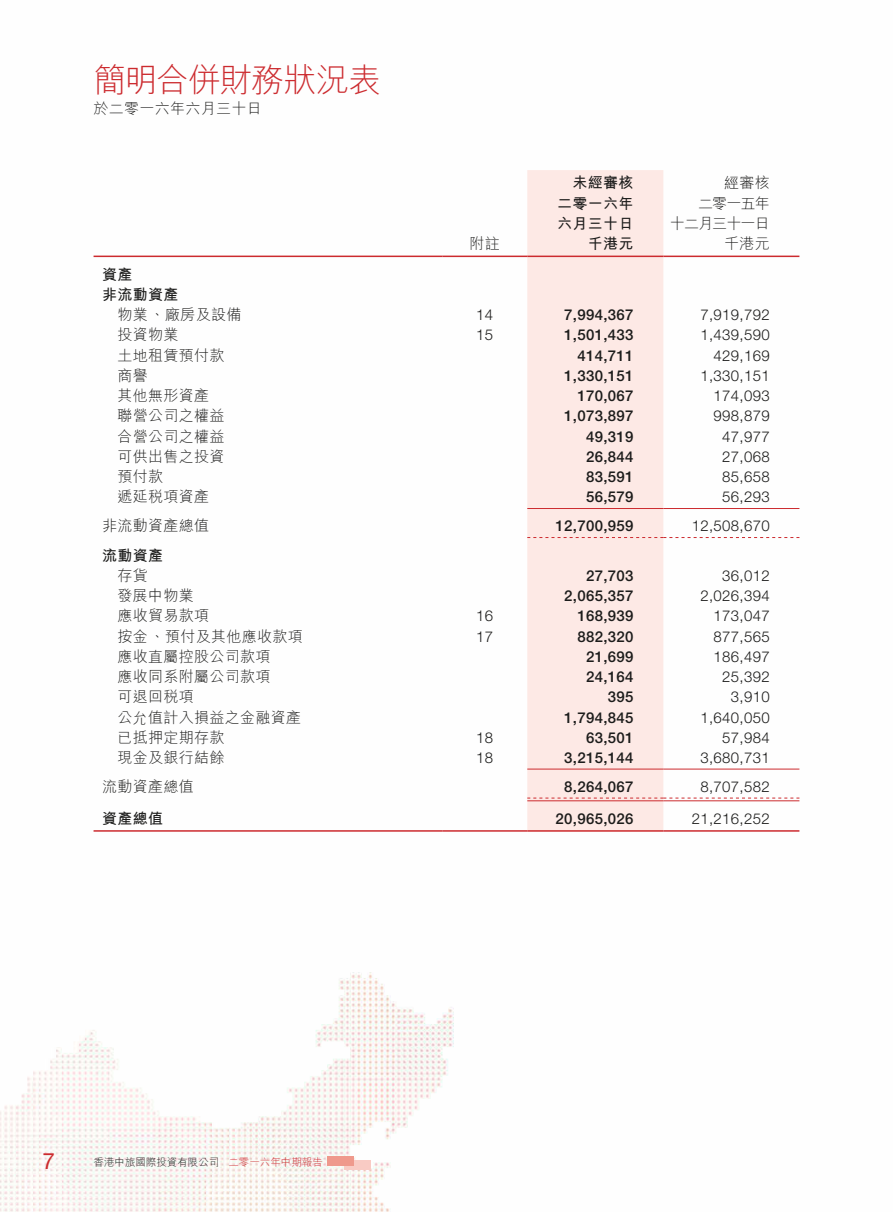
<style>
.page{position:relative;width:893px;height:1212px;background:#fff}
.page>*{position:absolute;margin:0;border:0;box-sizing:border-box;transform-origin:0 0}
.t1{font:300 33px "M Hei HK";letter-spacing:-.04em;color:#cc2b2f}
.t2{font:22.5px "Helvetica Neue LT Std";color:#cc2b2f}
.t3{font:300 15px "Helvetica Neue LT Std";letter-spacing:.02em;color:#1c1c1b}
.t4{font:500 15px "Helvetica Neue LT Std";letter-spacing:.02em;color:#1c1c1b}
.t5{font:300 15px "M Hei HK";letter-spacing:.02em;color:#1c1c1b}
.t6{font:700 15px/20.2px "M Hei HK";letter-spacing:.02em;color:#1c1c1b;text-align:justify}
.t7{font:300 15px/20.2px "M Hei HK";letter-spacing:-.06em;color:#1c1c1b;text-align:right}
.t8{font:300 10.5px "M Hei HK";color:#1c1c1b}
.t9{font:300 10.5px "M Hei HK";color:#cc2b2f}
</style>
<div class="page">
<img style="left:0;top:171px;width:800px;height:1041px">
<div style="left:345px;top:1161px;width:26px;height:9px;background:#f9cbc4"></div>
<div style="left:327px;top:1156px;width:26px;height:10px;background:#ef998c"></div>
<div style="left:527px;top:170px;width:136px;height:660px;background:#fde9e5"></div>
<hr style="left:94px;top:256px;width:348px;height:1px;background:#cc2b2f">
<hr style="left:442px;top:256px;width:85px;height:1px;background:#cc2b2f">
<hr style="left:527px;top:256px;width:136px;height:1px;background:#cc2b2f">
<hr style="left:663px;top:256px;width:136px;height:1px;background:#cc2b2f">
<hr style="left:527px;top:508px;width:136px;height:1px;background:#cc2b2f">
<hr style="left:663px;top:508px;width:136px;height:1px;background:#cc2b2f">
<svg style="left:527px;top:537px;width:272px;height:1px"></svg>
<hr style="left:527px;top:769px;width:136px;height:1px;background:#cc2b2f">
<hr style="left:663px;top:769px;width:136px;height:1px;background:#cc2b2f">
<hr style="left:527px;top:800px;width:136px;height:1px;background:#cc2b2f">
<svg style="left:527px;top:798px;width:272px;height:1px"></svg>
<hr style="left:663px;top:800px;width:136px;height:1px;background:#cc2b2f">
<hr style="left:94px;top:830px;width:348px;height:2px;background:#cc2b2f">
<hr style="left:442px;top:830px;width:85px;height:2px;background:#cc2b2f">
<hr style="left:527px;top:830px;width:136px;height:2px;background:#cc2b2f">
<hr style="left:663px;top:830px;width:136px;height:2px;background:#cc2b2f">
<h1 class="t1" style="left:94px;top:56px;width:289px">簡明合併財務狀況表</h1>
<p class="t5" style="left:94px;top:98px;width:170px">於二零一六年六月三十日</p>
<p class="t5" style="left:470px;top:233px;width:32px">附註</p>
<p class="t6" style="left:557px;top:172px;width:78px;text-indent:15px">未經審核二零一六年六月三十日</p>
<p class="t6" style="left:588px;top:232px;width:47px">千港元</p>
<p class="t5" style="left:724px;top:172px;width:47px">經審核</p>
<p class="t7" style="left:670px;top:192px;width:101px">二零一五年<br>十二月三十一日千港元</p>
<p class="t6" style="left:102px;top:263px;width:78px">資產<br>非流動資產</p>
<p class="t5" style="left:117px;top:304px;width:126px">物業、廠房及設備</p>
<p class="t3" style="left:476px;top:306px;width:19px">14</p>
<p class="t4" style="left:564px;top:306px;width:71px">7,994,367</p>
<p class="t3" style="left:700px;top:306px;width:71px">7,919,792</p>
<p class="t5" style="left:117px;top:324px;width:62px">投資物業</p>
<p class="t3" style="left:476px;top:326px;width:19px">15</p>
<p class="t4" style="left:564px;top:326px;width:71px">1,501,433</p>
<p class="t3" style="left:700px;top:326px;width:71px">1,439,590</p>
<p class="t5" style="left:117px;top:345px;width:108px">土地租賃預付款</p>
<p class="t4" style="left:577px;top:346px;width:58px">414,711</p>
<p class="t3" style="left:713px;top:346px;width:58px">429,169</p>
<p class="t5" style="left:117px;top:365px;width:32px">商譽</p>
<p class="t4" style="left:564px;top:367px;width:71px">1,330,151</p>
<p class="t3" style="left:700px;top:366px;width:71px">1,330,151</p>
<p class="t5" style="left:117px;top:385px;width:93px">其他無形資產</p>
<p class="t4" style="left:577px;top:387px;width:58px">170,067</p>
<p class="t3" style="left:713px;top:387px;width:58px">174,093</p>
<p class="t5" style="left:117px;top:405px;width:108px">聯營公司之權益</p>
<p class="t4" style="left:564px;top:407px;width:71px">1,073,897</p>
<p class="t3" style="left:713px;top:407px;width:58px">998,879</p>
<p class="t5" style="left:117px;top:426px;width:108px">合營公司之權益</p>
<p class="t4" style="left:586px;top:427px;width:49px">49,319</p>
<p class="t3" style="left:722px;top:427px;width:49px">47,977</p>
<p class="t5" style="left:117px;top:446px;width:108px">可供出售之投資</p>
<p class="t4" style="left:586px;top:448px;width:49px">26,844</p>
<p class="t3" style="left:722px;top:447px;width:49px">27,068</p>
<p class="t5" style="left:117px;top:466px;width:47px">預付款</p>
<p class="t4" style="left:586px;top:468px;width:49px">83,591</p>
<p class="t3" style="left:722px;top:468px;width:49px">85,658</p>
<p class="t5" style="left:117px;top:486px;width:93px">遞延稅項資產</p>
<p class="t4" style="left:586px;top:488px;width:49px">56,579</p>
<p class="t3" style="left:722px;top:488px;width:49px">56,293</p>
<p class="t5" style="left:102px;top:515px;width:108px">非流動資產總值</p>
<p class="t6" style="left:102px;top:544px;width:62px">流動資產</p>
<p class="t4" style="left:556px;top:517px;width:80px">12,700,959</p>
<p class="t3" style="left:692px;top:517px;width:80px">12,508,670</p>
<p class="t5" style="left:117px;top:565px;width:32px">存貨</p>
<p class="t4" style="left:586px;top:566px;width:49px">27,703</p>
<p class="t3" style="left:722px;top:566px;width:49px">36,012</p>
<p class="t5" style="left:117px;top:585px;width:78px">發展中物業</p>
<p class="t4" style="left:564px;top:587px;width:71px">2,065,357</p>
<p class="t3" style="left:700px;top:586px;width:71px">2,026,394</p>
<p class="t5" style="left:117px;top:605px;width:93px">應收貿易款項</p>
<p class="t3" style="left:476px;top:607px;width:19px">16</p>
<p class="t4" style="left:577px;top:607px;width:58px">168,939</p>
<p class="t3" style="left:713px;top:607px;width:58px">173,047</p>
<p class="t5" style="left:117px;top:625px;width:187px">按金、預付及其他應收款項</p>
<p class="t3" style="left:476px;top:627px;width:19px">17</p>
<p class="t4" style="left:577px;top:627px;width:58px">882,320</p>
<p class="t3" style="left:713px;top:627px;width:58px">877,565</p>
<p class="t5" style="left:117px;top:646px;width:154px">應收直屬控股公司款項</p>
<p class="t4" style="left:586px;top:647px;width:49px">21,699</p>
<p class="t3" style="left:713px;top:647px;width:58px">186,497</p>
<p class="t5" style="left:117px;top:666px;width:154px">應收同系附屬公司款項</p>
<p class="t4" style="left:586px;top:668px;width:49px">24,164</p>
<p class="t3" style="left:722px;top:667px;width:49px">25,392</p>
<p class="t5" style="left:117px;top:686px;width:78px">可退回稅項</p>
<p class="t4" style="left:608px;top:688px;width:27px">395</p>
<p class="t3" style="left:731px;top:688px;width:40px">3,910</p>
<p class="t5" style="left:117px;top:706px;width:185px">公允值計入損益之金融資產</p>
<p class="t4" style="left:564px;top:708px;width:71px">1,794,845</p>
<p class="t3" style="left:700px;top:708px;width:71px">1,640,050</p>
<p class="t5" style="left:117px;top:727px;width:108px">已抵押定期存款</p>
<p class="t3" style="left:476px;top:728px;width:19px">18</p>
<p class="t4" style="left:586px;top:728px;width:49px">63,501</p>
<p class="t3" style="left:722px;top:728px;width:49px">57,984</p>
<p class="t5" style="left:117px;top:747px;width:108px">現金及銀行結餘</p>
<p class="t3" style="left:476px;top:748px;width:19px">18</p>
<p class="t4" style="left:564px;top:749px;width:71px">3,215,144</p>
<p class="t3" style="left:700px;top:748px;width:71px">3,680,731</p>
<p class="t5" style="left:102px;top:776px;width:93px">流動資產總值</p>
<p class="t4" style="left:564px;top:778px;width:71px">8,264,067</p>
<p class="t3" style="left:700px;top:777px;width:71px">8,707,582</p>
<p class="t6" style="left:102px;top:807px;width:62px">資產總值</p>
<p class="t4" style="left:556px;top:809px;width:80px">20,965,026</p>
<p class="t3" style="left:692px;top:809px;width:80px">21,216,252</p>
<h2 class="t2" style="left:43px;top:1147px;width:14px">7</h2>
<p class="t8" style="left:94px;top:1154px;width:127px">香港中旅國際投資有限公司</p>
<p class="t9" style="left:228px;top:1154px;width:96px">二零一六年中期報告</p>
</div>
